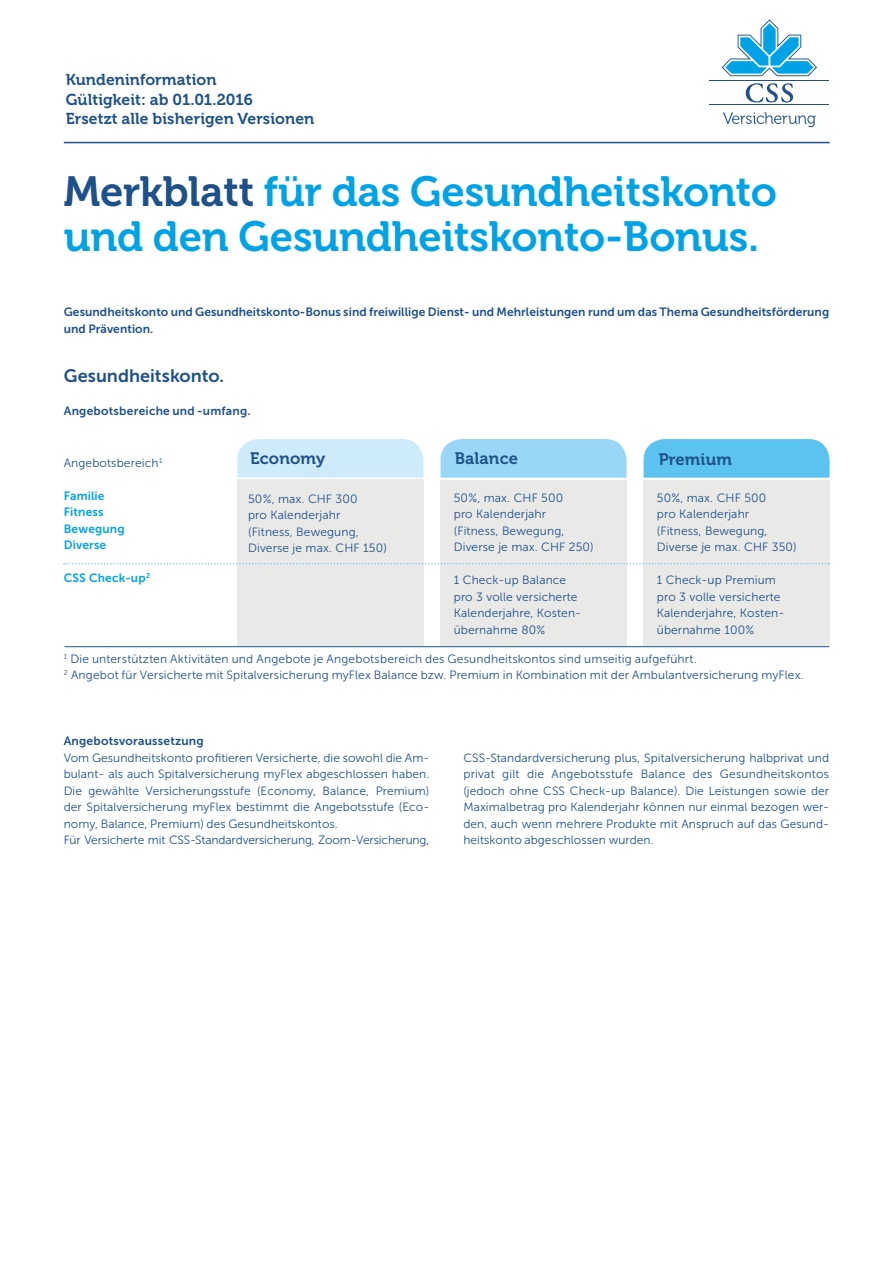
<style>
.page{position:relative;width:893px;height:1263px;background:#fff}
.page>*{position:absolute;margin:0;border:0;box-sizing:border-box;transform-origin:0 0}
.t1{font:42px/45px "Museo 700";letter-spacing:-.005em;color:#00a2e6}
.t2{font:18px "Museo Sans 700";letter-spacing:.005em;color:#1e5189}
.t3{font:16.5px "Museo 700";letter-spacing:.01em;color:#1e5189}
.t4{font:15.75px/19.5px "Museo 700";letter-spacing:.005em;color:#1e5189}
.t5{font:12px/16.5px "Museo Sans 300";letter-spacing:.01em;color:#1e5189}
.t6{font:12px/16.5px "Museo Sans 700";letter-spacing:.005em;color:#1e5189}
.t7{font:12px/16.5px "Museo Sans 700";letter-spacing:.01em;color:#00a2e6}
.s1{color:#1e5189}
</style>
<div class="page">
<svg style="left:723px;top:112px;width:93px;height:15px"></svg>
<hr style="left:710px;top:104px;width:119px;height:1px;background:#1e5189">
<hr style="left:710px;top:81px;width:119px;height:1px;background:#1e5189">
<svg style="left:722px;top:19px;width:95px;height:57px"></svg>
<svg style="left:746px;top:83px;width:47px;height:19px"></svg>
<hr style="left:64px;top:142px;width:766px;height:1px;background:#1e5189">
<div style="left:237px;top:439px;width:186px;height:39px;background:#ceebfb"></div>
<div style="left:441px;top:439px;width:186px;height:39px;background:#9ad7f6"></div>
<div style="left:644px;top:439px;width:186px;height:39px;background:#5cc3f0"></div>
<div style="left:237px;top:480px;width:186px;height:166px;background:#e9e9e8"></div>
<div style="left:441px;top:480px;width:186px;height:166px;background:#e9e9e8"></div>
<div style="left:644px;top:480px;width:186px;height:166px;background:#e9e9e8"></div>
<hr style="left:65px;top:646px;width:764px;height:1px;background:#1e5189">
<svg style="left:64px;top:563px;width:765px;height:1px"></svg>
<h3 class="t4" style="left:66px;top:70px;width:250px">Kundeninformation<br>Gültigkeit: ab 01.01.2016<br>Ersetzt alle bisherigen Versionen</h3>
<h1 class="t1" style="left:64px;top:170px;width:715px"><span class="s1">Merkblatt</span> für das Gesundheitskonto und den Gesundheitskonto-Bonus.</h1>
<p class="t6" style="left:64px;top:304px;width:767px">Gesundheitskonto und Gesundheitskonto-Bonus sind freiwillige Dienst- und Mehrleistungen rund um das Thema Gesundheitsförderung und Prävention.</p>
<h2 class="t2" style="left:64px;top:365px;width:162px">Gesundheitskonto.</h2>
<p class="t6" style="left:64px;top:402px;width:188px">Angebotsbereiche und -umfang.</p>
<p class="t5" style="left:64px;top:454px;width:100px">Angebotsbereich<sup>1</sup></p>
<h3 class="t3" style="left:250px;top:449px;width:77px">Economy</h3>
<h3 class="t3" style="left:455px;top:449px;width:65px">Balance</h3>
<h3 class="t3" style="left:659px;top:450px;width:75px">Premium</h3>
<p class="t7" style="left:64px;top:487px;width:62px">Familie<br>Fitness<br>Bewegung<br>Diverse</p>
<p class="t7" style="left:64px;top:570px;width:88px">CSS Check-up<sup>2</sup></p>
<p class="t5" style="left:248px;top:490px;width:140px">50 %, max. CHF 300<br>pro Kalenderjahr (Fitness, Bewegung,<br>Diverse je max. CHF 150)</p>
<p class="t5" style="left:454px;top:490px;width:141px">50 %, max. CHF 500<br>pro Kalenderjahr (Fitness, Bewegung,<br>Diverse je max. CHF 250)</p>
<p class="t5" style="left:454px;top:572px;width:129px">1 Check-up Balance pro 3 volle versicherte<br>Kalenderjahre, Kosten&shy;übernahme 80%</p>
<p class="t5" style="left:657px;top:490px;width:141px">50 %, max. CHF 500<br>pro Kalenderjahr (Fitness, Bewegung,<br>Diverse je max. CHF 350)</p>
<p class="t5" style="left:657px;top:572px;width:129px">1 Check-up Premium pro 3 volle versicherte<br>Kalenderjahre, Kosten&shy;übernahme 100%</p>
<p class="t5" style="left:64px;top:650px;width:742px"><sup>1</sup> Die unterstützten Aktivitäten und Angebote je Angebotsbereich des Gesundheitskontos sind umseitig aufgeführt.<br><sup>2</sup> Angebot für Versicherte mit Spitalversicherung myFlex Balance bzw. Premium in Kombination mit der Ambulantversicherung myFlex.</p>
<p class="t6" style="left:64px;top:733px;width:142px">Angebotsvoraussetzung</p>
<p class="t5" style="left:64px;top:749px;width:367px">Vom Gesundheitskonto profitieren Versicherte, die sowohl die Am&shy;bulant- als auch Spitalversicherung myFlex abgeschlossen haben.<br>Die gewählte Versicherungsstufe (Economy, Balance, Premium) der Spitalversicherung myFlex bestimmt die Angebotsstufe (Eco&shy;nomy, Balance, Premium) des Gesundheitskontos.<br>Für Versicherte mit CSS-Standardversicherung, Zoom-Versicherung,</p>
<p class="t5" style="left:463px;top:749px;width:367px;text-align:justify">CSS-Standardversicherung plus, Spitalversicherung halbprivat und privat gilt die Angebotsstufe Balance des Gesundheitskontos (jedoch ohne CSS Check-up Balance). Die Leistungen sowie der Maximalbetrag pro Kalenderjahr können nur einmal bezogen wer&shy;den, auch wenn mehrere Produkte mit Anspruch auf das Gesund&shy;heitskonto abgeschlossen wurden.</p>
</div>
